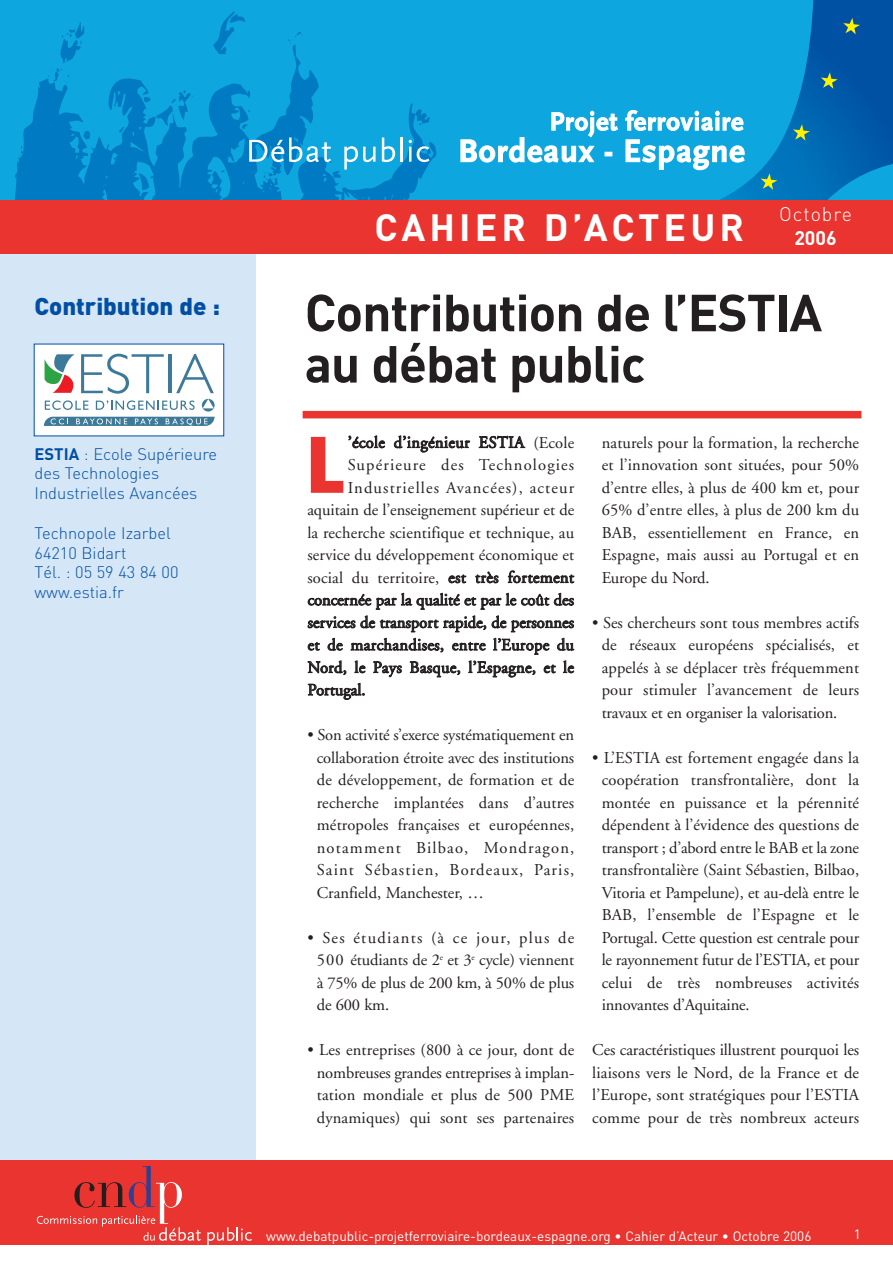
<style>
.page{position:relative;width:893px;height:1263px;background:#fff}
.page>*{position:absolute;margin:0;border:0;box-sizing:border-box;transform-origin:0 0}
.t1{font:900 condensed 78.3px "Helvetica Neue";color:#e9342f}
.t2{font:700 51.3px/51.3px "DIN";letter-spacing:-.02em;color:#231f20}
.t3{font:700 37.5px "DIN";letter-spacing:.11em;color:#fff}
.t4{font:900 24px "DIN";color:#004fa3}
.t5{font:300 19.5px "DIN";letter-spacing:.05em;color:#fff}
.t6{font:700 19.5px "DIN";color:#fff}
.t7{font:16.5px/22.5px "Adobe Garamond";letter-spacing:.01em;color:#231f20;text-align:justify}
.t8{font:300 16.5px/19.8px "DIN";color:#004fa3}
.t9{font:16.5px "Adobe Garamond";letter-spacing:.07em;color:#231f20}
.t10{font:13.5px "DIN";color:#fff}
.s1{font-weight:700}
</style>
<div class="page">
<div style="left:0;top:251px;width:255px;height:911px;background:#d5e6f7"></div>
<div style="left:0;top:0;width:892px;height:201px;background:#0ea6df"></div>
<svg style="left:8px;top:11px;width:429px;height:190px"></svg>
<svg style="left:625px;top:110px;width:38px;height:21px"></svg>
<svg style="left:249px;top:138px;width:82px;height:24px"></svg>
<svg style="left:344px;top:146px;width:31px;height:24px"></svg>
<svg style="left:382px;top:138px;width:13px;height:24px"></svg>
<hr style="left:400px;top:138px;width:2px;height:24px;background:#fff">
<svg style="left:408px;top:140px;width:21px;height:22px"></svg>
<svg style="left:460px;top:111px;width:158px;height:52px"></svg>
<svg style="left:625px;top:139px;width:38px;height:31px"></svg>
<div style="left:0;top:1160px;width:892px;height:85px;background:#e9342f"></div>
<svg style="left:207px;top:1227px;width:45px;height:18px"></svg>
<svg style="left:37px;top:1166px;width:164px;height:75px"></svg>
<div style="left:302px;top:411px;width:559px;height:7px;background:#e9342f"></div>
<svg style="left:663px;top:0;width:229px;height:201px"></svg>
<svg style="left:760px;top:173px;width:17px;height:17px"></svg>
<svg style="left:793px;top:124px;width:16px;height:17px"></svg>
<svg style="left:820px;top:72px;width:17px;height:17px"></svg>
<svg style="left:843px;top:18px;width:17px;height:16px"></svg>
<div style="left:0;top:201px;width:892px;height:53px;background:#e9342f"></div>
<div style="left:34px;top:344px;width:190px;height:92px;background:#fff"></div>
<svg style="left:45px;top:354px;width:30px;height:39px"></svg>
<svg style="left:81px;top:354px;width:83px;height:40px"></svg>
<hr style="left:168px;top:354px;width:4px;height:39px;background:#3d7998">
<svg style="left:176px;top:354px;width:38px;height:39px"></svg>
<svg style="left:45px;top:400px;width:43px;height:10px"></svg>
<svg style="left:96px;top:400px;width:99px;height:10px"></svg>
<svg style="left:44px;top:417px;width:170px;height:9px;background:#5d8fa8"></svg>
<svg style="left:202px;top:399px;width:12px;height:13px"></svg>
<svg style="left:203px;top:399px;width:11px;height:9px"></svg>
<h3 class="t4" style="left:35px;top:298px;width:187px">Contribution de :</h3>
<p class="t8" style="left:35px;top:446px;width:184px"><span class="s1">ESTIA</span> : Ecole Supérieure des Technologies<br>Industrielles Avancées</p>
<p class="t8" style="left:35px;top:525px;width:145px">Technopole Izarbel<br>64210 Bidart<br>Tél. : 05 59 43 84 00 www.estia.fr</p>
<h3 class="t3" style="left:374px;top:214px;width:371px">CAHIER D’ACTEUR</h3>
<p class="t5" style="left:779px;top:207px;width:74px">Octobre</p>
<p class="t6" style="left:794px;top:231px;width:44px">2006</p>
<h2 class="t2" style="left:305px;top:292px;width:519px">Contribution de l’ESTIA au débat public</h2>
<h1 class="t1" style="left:307px;top:437px;width:38px">L</h1>
<p class="t7" style="left:348px;top:433px;width:228px">’école d’ingénieur ESTIA (Ecole</p>
<p class="t9" style="left:348px;top:458px;width:228px">Supérieure des Technologies</p>
<p class="t9" style="left:348px;top:481px;width:228px">Industrielles Avancées), acteur</p>
<p class="t7" style="left:307px;top:500px;width:268px">aquitain de l’enseignement supérieur et de</p>
<p class="t7" style="left:307px;top:523px;width:268px">la recherche scientifique et technique, au</p>
<p class="t7" style="left:307px;top:545px;width:268px">service du développement économique et</p>
<p class="t7" style="left:307px;top:568px;width:268px">social du territoire, est très fortement</p>
<p class="t7" style="left:307px;top:590px;width:268px">concernée par la qualité et par le coût des</p>
<p class="t7" style="left:307px;top:613px;width:268px">services de transport rapide, de personnes</p>
<p class="t7" style="left:307px;top:635px;width:268px">et de marchandises, entre l’Europe du</p>
<p class="t7" style="left:307px;top:658px;width:268px">Nord, le Pays Basque, l’Espagne, et le</p>
<p class="t7" style="left:307px;top:680px;width:59px">Portugal.</p>
<p class="t7" style="left:317px;top:725px;width:259px;text-indent:-9px">• Son activité s’exerce systématiquement en collaboration étroite avec des institutions de développement, de formation et de recherche implantées dans d’autres métropoles françaises et européennes, notamment Bilbao, Mondragon, Saint Sébastien, Bordeaux, Paris, Cranfield, Manchester, …</p>
<p class="t7" style="left:317px;top:928px;width:259px;text-indent:-9px">• Ses étudiants (à ce jour, plus de 500 étudiants de 2<sup>e</sup> et 3<sup>e</sup> cycle) viennent à 75% de plus de 200 km, à 50% de plus de 600 km.</p>
<p class="t7" style="left:307px;top:1040px;width:268px;text-align:center">• Les entreprises (800 à ce jour, dont de nombreuses grandes entreprises à implan&shy;tation mondiale et plus de 500 PME dynamiques) qui sont ses partenaires</p>
<p class="t7" style="left:601px;top:433px;width:259px">naturels pour la formation, la recherche et l’innovation sont situées, pour 50% d’entre elles, à plus de 400 km et, pour 65% d’entre elles, à plus de 200 km du BAB, essentiellement en France, en Espagne, mais aussi au Portugal et en Europe du Nord.</p>
<p class="t7" style="left:601px;top:613px;width:259px;text-indent:-9px">• Ses chercheurs sont tous membres actifs de réseaux européens spécialisés, et appelés à se déplacer très fréquemment pour stimuler l’avancement de leurs travaux et en organiser la valorisation.</p>
<p class="t7" style="left:601px;top:748px;width:259px;text-indent:-9px">• L’ESTIA est fortement engagée dans la coopération transfrontalière, dont la montée en puissance et la pérennité dépendent à l’évidence des questions de transport ; d’abord entre le BAB et la zone transfrontalière (Saint Sébastien, Bilbao, Vitoria et Pampelune), et au-delà entre le BAB, l’ensemble de l’Espagne et le Portugal. Cette question est centrale pour le rayonnement futur de l’ESTIA, et pour celui de très nombreuses activités innovantes d’Aquitaine.</p>
<p class="t7" style="left:592px;top:1040px;width:268px">Ces caractéristiques illustrent pourquoi les liaisons vers le Nord, de la France et de l’Europe, sont stratégiques pour l’ESTIA comme pour de très nombreux acteurs</p>
<p class="t10" style="left:266px;top:1231px;width:546px">www.debatpublic-projetferroviaire-bordeaux-espagne.org • Cahier d’Acteur • Octobre 2006</p>
<p class="t10" style="left:854px;top:1229px;width:9px">1</p>
</div>
